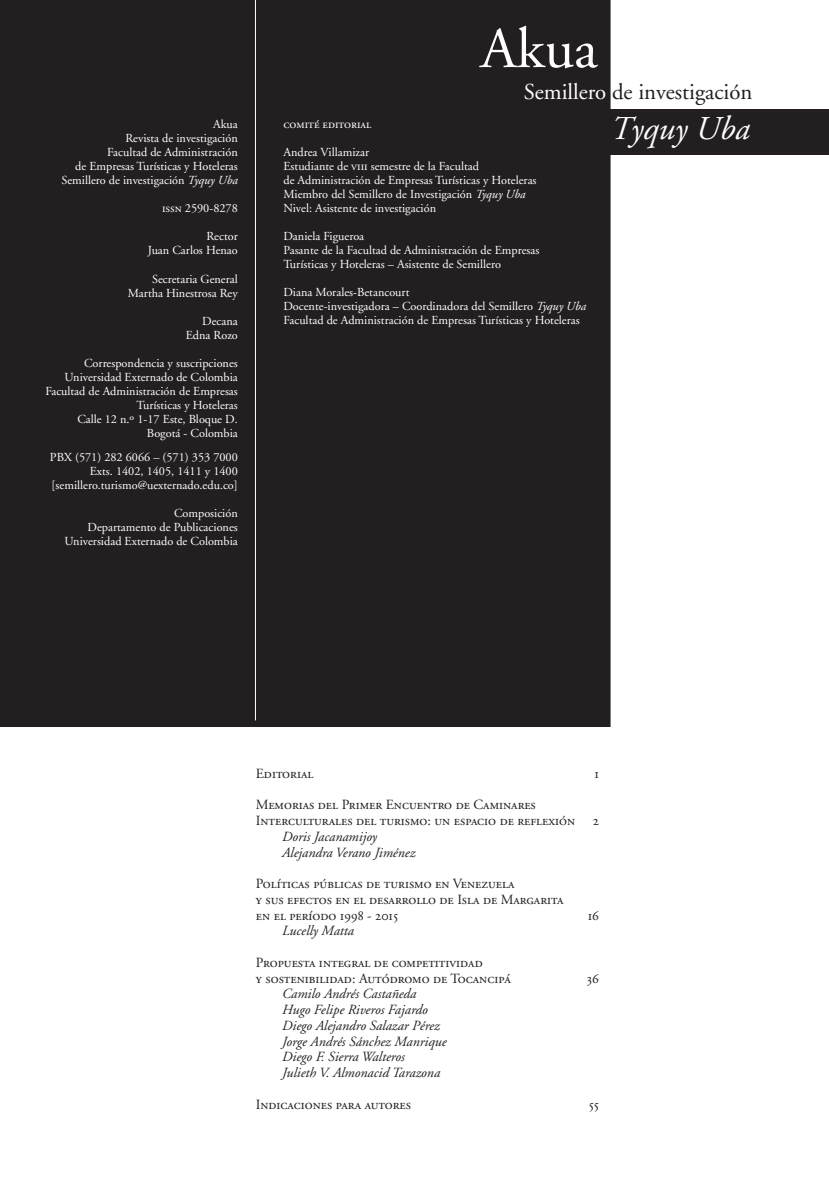
<style>
.page{position:relative;width:829px;height:1191px;background:#fff}
.page>*{position:absolute;margin:0;border:0;box-sizing:border-box;transform-origin:0 0}
.t1{font:57.75px "Adobe Garamond";color:#fff}
.t2{font:italic 33.25px "Adobe Garamond";letter-spacing:-.005em;color:#fff}
.t3{font:22.75px "Adobe Garamond";color:#231f20}
.t4{font:14px/15.8px "Adobe Garamond Regular SC";color:#231f20}
.t5{font:italic 14px/15.8px "Adobe Garamond";color:#231f20}
.t6{font:12.25px/14px "Adobe Garamond";color:#fff;text-align:right}
.t7{font:12.25px "Adobe Garamond Regular SC";color:#fff}
.s1{font-style:italic}
.s2{font-family:"Adobe Garamond Regular SC"}
.s3{color:#fff}
</style>
<div class="page">
<div style="left:606px;top:109px;width:222px;height:45px;background:#231f20"></div>
<div style="left:0;top:0;width:610px;height:727px;background:#231f20"></div>
<hr style="left:255px;top:0;width:1px;height:720px;background:#fff">
<p class="t6" style="left:62px;top:118px;width:178px">Akua<br>Revista de investigación<br>Facultad de Administración<br>de Empresas Turísticas y Hoteleras<br>Semillero de investigación <span class="s1">Tyquy Uba</span></p>
<p class="t6" style="left:162px;top:202px;width:77px"><span class="s2">issn</span> 2590-8278</p>
<p class="t6" style="left:148px;top:230px;width:91px">Rector<br>Juan Carlos Henao</p>
<p class="t6" style="left:128px;top:273px;width:111px">Secretaria General<br>Martha Hinestrosa Rey</p>
<p class="t6" style="left:186px;top:315px;width:53px">Decana<br>Edna Rozo</p>
<p class="t6" style="left:45px;top:357px;width:194px">Correspondencia y suscripciones<br>Universidad Externado de Colombia<br>Facultad de Administración de Empresas<br>Turísticas y Hoteleras<br>Calle 12 n.º 1-17 Este, Bloque D.<br>Bogotá - Colombia</p>
<p class="t6" style="left:50px;top:451px;width:189px">PBX (571) 282 6066 – (571) 353 7000<br>Exts. 1402, 1405, 1411 y 1400 [semillero.turismo@uexternado.edu.co]</p>
<p class="t6" style="left:65px;top:507px;width:175px">Composición<br>Departamento de Publicaciones<br>Universidad Externado de Colombia</p>
<h1 class="t1" style="left:480px;top:18px;width:118px">Akua</h1>
<h3 class="t3" style="left:524px;top:80px;width:230px"><span class="s3">Semillero</span> de investigación</h3>
<h2 class="t2" style="left:611px;top:110px;width:140px">Tyquy Uba</h2>
<p class="t7" style="left:283px;top:118px;width:89px">comité editorial</p>
<p class="t6" style="left:283px;top:146px;width:254px;text-align:left">Andrea Villamizar<br>Estudiante de <span class="s2">viii</span> semestre de la Facultad<br>de Administración de Empresas Turísticas y Hoteleras Miembro del Semillero de Investigación <span class="s1">Tyquy Uba </span>Nivel: Asistente de investigación</p>
<p class="t6" style="left:283px;top:230px;width:257px;text-align:left">Daniela Figueroa<br>Pasante de la Facultad de Administración de Empresas<br>Turísticas y Hoteleras – Asistente de Semillero</p>
<p class="t6" style="left:283px;top:286px;width:304px;text-align:left">Diana Morales-Betancourt<br>Docente-investigadora – Coordinadora del Semillero <span class="s1">Tyquy Uba<br></span>Facultad de Administración de Empresas Turísticas y Hoteleras</p>
<p class="t4" style="left:256px;top:766px;width:59px">Editorial</p>
<p class="t4" style="left:594px;top:766px;width:6px">1</p>
<p class="t4" style="left:256px;top:797px;width:321px">Memorias del Primer Encuentro de Caminares<br>Interculturales del turismo: un espacio de reflexión</p>
<p class="t4" style="left:593px;top:813px;width:8px">2</p>
<p class="t5" style="left:282px;top:829px;width:135px">Doris Jacanamijoy<br>Alejandra Verano Jiménez</p>
<p class="t4" style="left:256px;top:876px;width:309px">Políticas públicas de turismo en Venezuela<br>y sus efectos en el desarrollo de Isla de Margarita en el período 1998 - 2015</p>
<p class="t5" style="left:282px;top:923px;width:73px">Lucelly Matta</p>
<p class="t4" style="left:256px;top:955px;width:256px">Propuesta integral de competitividad<br>y sostenibilidad: Autódromo de Tocancipá</p>
<p class="t4" style="left:587px;top:907px;width:13px">16</p>
<p class="t4" style="left:587px;top:970px;width:14px">36</p>
<p class="t5" style="left:282px;top:986px;width:166px">Camilo Andrés Castañeda<br>Hugo Felipe Riveros Fajardo<br>Diego Alejandro Salazar Pérez<br>Jorge Andrés Sánchez Manrique<br>Diego F. Sierra Walteros<br>Julieth V. Almonacid Tarazona</p>
<p class="t4" style="left:256px;top:1096px;width:156px">Indicaciones para autores</p>
<p class="t4" style="left:588px;top:1096px;width:12px">55</p>
</div>
